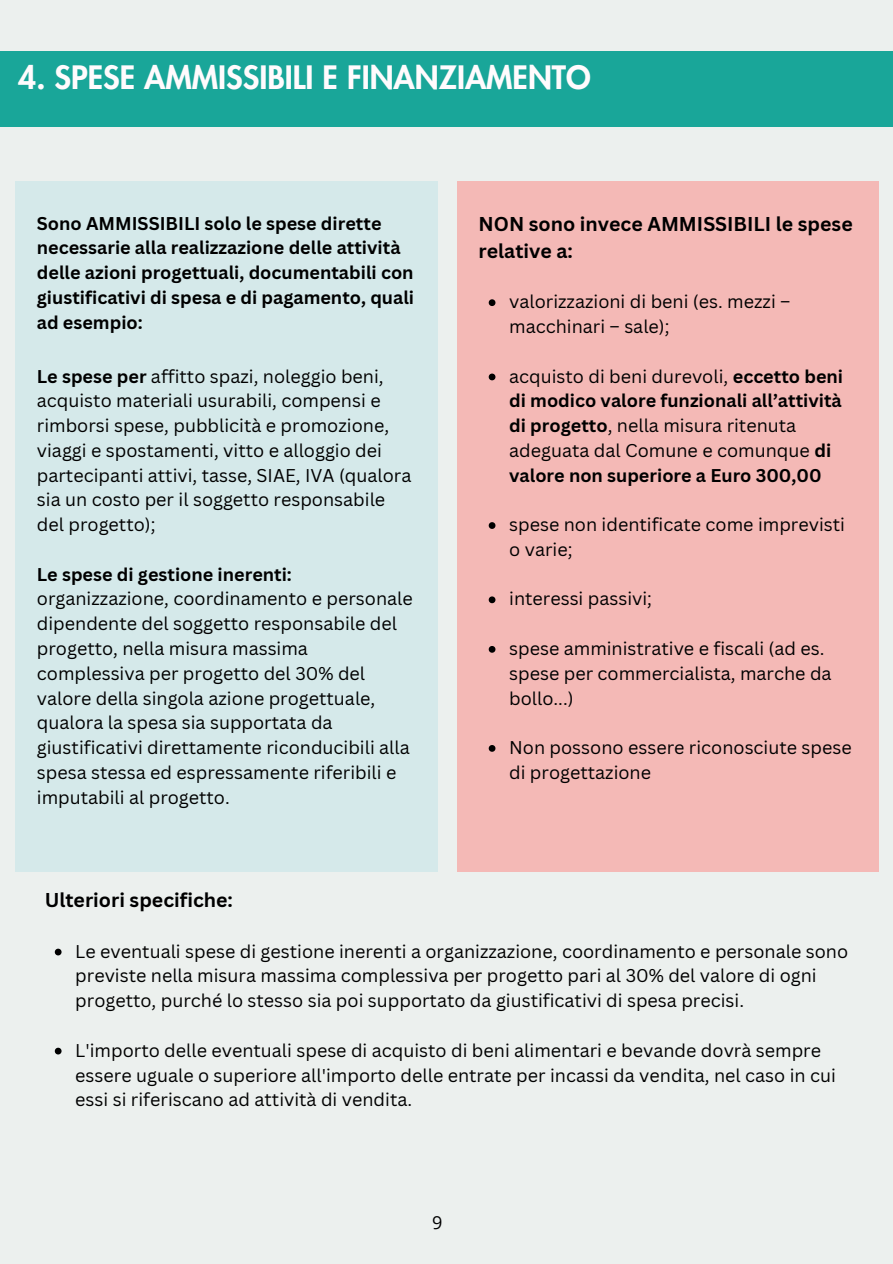
<style>
.page{position:relative;width:893px;height:1264px;background:#fff}
.page>*{position:absolute;margin:0;border:0;box-sizing:border-box;transform-origin:0 0}
.t1{font:800 31.5px "Futura LT Pro";color:#fffbfd}
.t2{font:700 19.5px/27px "Canva Sans";color:#000}
.t3{font:18px/24.8px "Canva Sans";color:#000}
.t4{font:700 18px/24.8px "Canva Sans";color:#000}
.t5{font:18px "Open Sans";color:#000}
.s1{font-weight:400}
.s2{font-weight:700}
</style>
<div class="page">
<div style="left:0;top:0;width:892px;height:1263px;background:#ecf0ee"></div>
<div style="left:0;top:52px;width:892px;height:75px;background:#19a699"></div>
<div style="left:15px;top:182px;width:422px;height:689px;background:#d5e9ea"></div>
<div style="left:457px;top:182px;width:421px;height:689px;background:#f4b9b6"></div>
<svg style="left:488px;top:299px;width:7px;height:7px"></svg>
<svg style="left:488px;top:373px;width:7px;height:7px"></svg>
<svg style="left:488px;top:522px;width:7px;height:7px"></svg>
<svg style="left:488px;top:596px;width:7px;height:7px"></svg>
<svg style="left:488px;top:646px;width:7px;height:6px"></svg>
<svg style="left:488px;top:745px;width:7px;height:6px"></svg>
<svg style="left:55px;top:948px;width:7px;height:7px"></svg>
<svg style="left:55px;top:1047px;width:7px;height:7px"></svg>
<p class="t1" style="left:18px;top:63px;width:574px">4. SPESE AMMISSIBILI E FINANZIAMENTO</p>
<h1 class="t4" style="left:37px;top:210px;width:379px">Sono AMMISSIBILI solo le spese dirette necessarie alla realizzazione delle attività delle azioni progettuali, documentabili con giustificativi di spesa e di pagamento, quali ad esempio:</h1>
<p class="t2" style="left:478px;top:209px;width:375px">NON sono invece AMMISSIBILI le spese relative a:</p>
<p class="t3" style="left:509px;top:289px;width:283px">valorizzazioni di beni (es. mezzi – macchinari – sale);</p>
<h1 class="t4" style="left:509px;top:363px;width:335px"><span class="s1">acquisto di beni durevoli,</span> eccetto beni di modico valore funzionali all’attività di progetto<span class="s1">, nella misura ritenuta adeguata dal Comune e comunque</span> di valore non superiore a Euro 300,00</h1>
<p class="t3" style="left:509px;top:512px;width:337px">spese non identificate come imprevisti o varie;</p>
<p class="t3" style="left:509px;top:586px;width:144px">interessi passivi;</p>
<p class="t3" style="left:509px;top:635px;width:324px">spese amministrative e fiscali (ad es. spese per commercialista, marche da bollo...)</p>
<p class="t3" style="left:509px;top:734px;width:344px">Non possono essere riconosciute spese di progettazione</p>
<p class="t3" style="left:37px;top:363px;width:376px"><span class="s2">Le spese per</span> affitto spazi, noleggio beni, acquisto materiali usurabili, compensi e rimborsi spese, pubblicità e promozione, viaggi e spostamenti, vitto e alloggio dei partecipanti attivi, tasse, SIAE, IVA (qualora sia un costo per il soggetto responsabile del progetto);</p>
<p class="t3" style="left:37px;top:561px;width:377px"><span class="s2">Le spese di gestione inerenti: </span>organizzazione, coordinamento e personale dipendente del soggetto responsabile del progetto, nella misura massima complessiva per progetto del 30% del valore della singola azione progettuale, qualora la spesa sia supportata da giustificativi direttamente riconducibili alla spesa stessa ed espressamente riferibili e imputabili al progetto.</p>
<h1 class="t2" style="left:45px;top:886px;width:190px">Ulteriori specifiche:</h1>
<p class="t3" style="left:75px;top:938px;width:774px">Le eventuali spese di gestione inerenti a organizzazione, coordinamento e personale sono previste nella misura massima complessiva per progetto pari al 30% del valore di ogni progetto, purché lo stesso sia poi supportato da giustificativi di spesa precisi.</p>
<p class="t3" style="left:75px;top:1037px;width:762px">L'importo delle eventuali spese di acquisto di beni alimentari e bevande dovrà sempre essere uguale o superiore all'importo delle entrate per incassi da vendita, nel caso in cui essi si riferiscano ad attività di vendita.</p>
<p class="t5" style="left:432px;top:1209px;width:12px">9</p>
</div>
